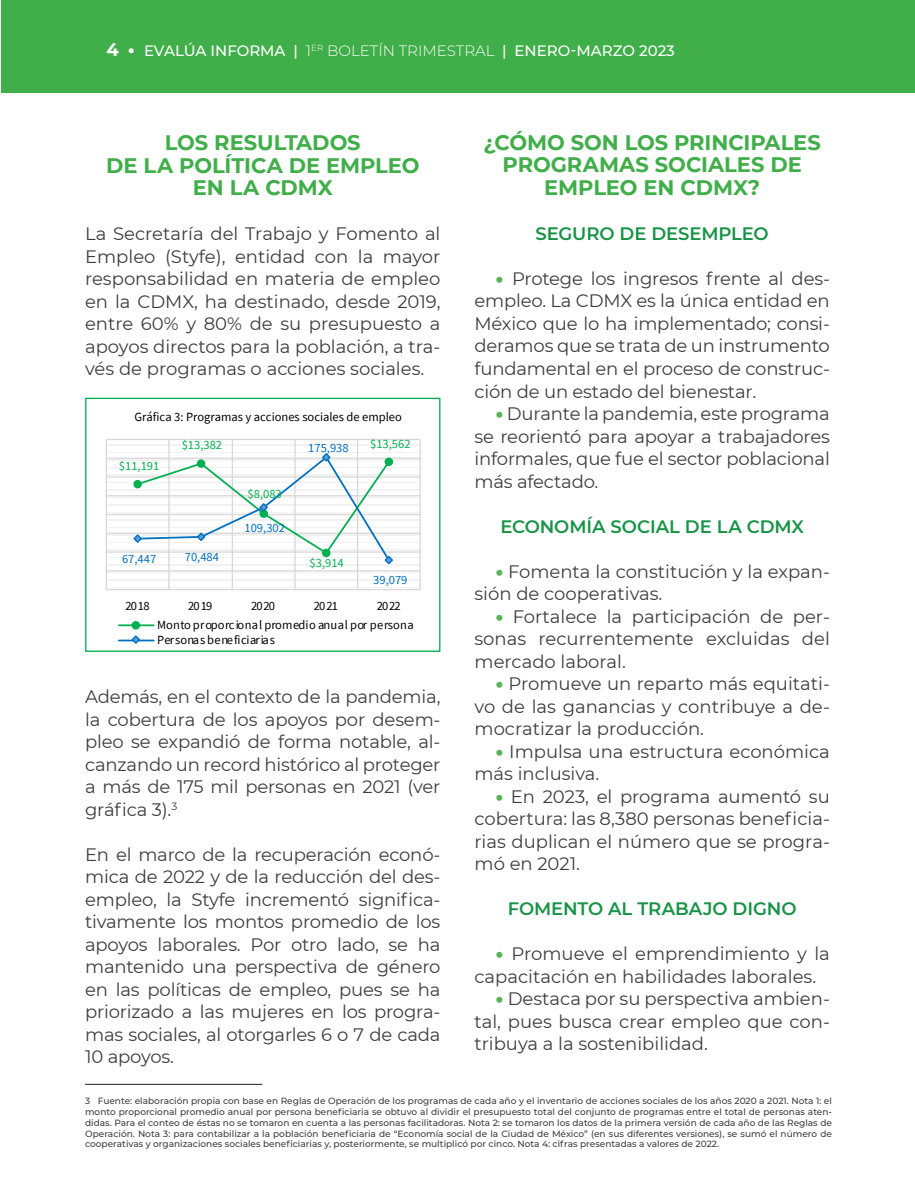
<style>
.page{position:relative;width:915px;height:1191px;background:#fff}
.page>*{position:absolute;margin:0;border:0;box-sizing:border-box;transform-origin:0 0}
.Destacado{font:700 21px/22.5px "Montserrat";letter-spacing:-.005em;color:#40ae49;text-align:center}
.Párrafo_2{font:18px/22.5px "Montserrat";color:#3e3e3f;text-align:justify}
.Párrafo_1{font:18px/22.5px "Montserrat";letter-spacing:-.01em;color:#3e3e3f;text-align:justify}
.Pregunta{font:600 18px "Montserrat";letter-spacing:-.005em;color:#179346}
.t1{font:500 15px "Montserrat";color:#fff}
.t2{font:12.45px "Source Sans Pro";color:#000}
.t3{font:12.45px/15.1px "Source Sans Pro";letter-spacing:.02em;color:#000}
.t4{font:12.45px "Source Sans Pro";color:#00b050}
.t5{font:12.45px "Source Sans Pro";color:#0070c0}
.Pie{font:500 9px/10.8px "Montserrat";color:#3e3e3f;text-align:justify}
.s1{font-weight:700;font-size:18px}
.s2{font-weight:900}
.s3{font-weight:300}
.s4{font-weight:900;color:#56b455}
</style>
<div class="page">
<div style="left:1px;top:0;width:913px;height:92px;background:#40ae49"></div>
<hr style="left:85px;top:1084px;width:177px;height:1px;background:#231f20">
<svg style="left:107px;top:440px;width:312px;height:149px"></svg>
<hr style="left:106px;top:570px;width:314px;height:1px;background:#d9d9d9">
<hr style="left:106px;top:551px;width:314px;height:2px;background:#d9d9d9">
<hr style="left:106px;top:532px;width:314px;height:2px;background:#d9d9d9">
<hr style="left:106px;top:514px;width:314px;height:1px;background:#d9d9d9">
<hr style="left:106px;top:495px;width:314px;height:1px;background:#d9d9d9">
<hr style="left:106px;top:476px;width:314px;height:1px;background:#d9d9d9">
<hr style="left:106px;top:457px;width:314px;height:2px;background:#d9d9d9">
<hr style="left:106px;top:439px;width:314px;height:1px;background:#d9d9d9">
<hr style="left:106px;top:439px;width:1px;height:150px;background:#d9d9d9">
<hr style="left:168px;top:439px;width:1px;height:150px;background:#d9d9d9">
<hr style="left:232px;top:439px;width:1px;height:150px;background:#d9d9d9">
<hr style="left:294px;top:439px;width:1px;height:150px;background:#d9d9d9">
<hr style="left:357px;top:439px;width:1px;height:150px;background:#d9d9d9">
<hr style="left:419px;top:439px;width:1px;height:150px;background:#d9d9d9">
<hr style="left:106px;top:589px;width:314px;height:1px;background:#d9d9d9">
<svg style="left:132px;top:452px;width:262px;height:113px"></svg>
<hr style="left:119px;top:624px;width:35px;height:2px;background:#00b050">
<div style="left:132px;top:622px;width:7px;height:7px;background:#00b050;border-radius:50%"></div>
<div style="left:131px;top:621px;width:9px;height:8px;border:1px solid #00b050;border-radius:50%"></div>
<hr style="left:119px;top:639px;width:35px;height:2px;background:#0070c0">
<svg style="left:130px;top:635px;width:11px;height:9px"></svg>
<div style="left:85px;top:398px;width:355px;height:254px;border:1px solid #00b050"></div>
<p class="t1" style="left:106px;top:40px;width:569px"><span class="s1">4</span> <span class="s2">•</span> EVALÚA INFORMA | <span class="s3">1</span><sup>ER</sup> <span class="s3">BOLETÍN TRIMESTRAL</span> | ENERO-MARZO 2023</p>
<p class="Destacado" style="left:165px;top:130px;width:197px">LOS RESULTADOS</p>
<p class="Destacado" style="left:106px;top:153px;width:314px">DE LA POLÍTICA DE EMPLEO</p>
<p class="Destacado" style="left:193px;top:175px;width:142px">EN LA CDMX</p>
<p class="Párrafo_1" style="left:85px;top:222px;width:357px">La Secretaría del Trabajo y Fomento al Empleo (Styfe), entidad con la mayor responsabilidad en materia de empleo en la CDMX, ha destinado, desde 2019, entre 60% y 80% de su presupuesto a apoyos directos para la población, a tra&shy;vés de programas o acciones sociales.</p>
<p class="t2" style="left:134px;top:409px;width:269px">Gráfica 3: Programas y acciones sociales de empleo</p>
<p class="t4" style="left:119px;top:458px;width:42px">$11,191</p>
<p class="t4" style="left:182px;top:437px;width:42px">$13,382</p>
<p class="t5" style="left:122px;top:551px;width:36px">67,447</p>
<p class="t5" style="left:185px;top:549px;width:36px">70,484</p>
<p class="t4" style="left:247px;top:486px;width:36px">$8,083</p>
<p class="t5" style="left:244px;top:519px;width:42px">109,302</p>
<p class="t5" style="left:308px;top:440px;width:42px">175,938</p>
<p class="t4" style="left:370px;top:435px;width:42px">$13,562</p>
<p class="t4" style="left:309px;top:555px;width:36px">$3,914</p>
<p class="t5" style="left:373px;top:572px;width:36px">39,079</p>
<p class="t2" style="left:125px;top:598px;width:26px">2018</p>
<p class="t2" style="left:188px;top:598px;width:26px">2019</p>
<p class="t2" style="left:251px;top:598px;width:26px">2020</p>
<p class="t2" style="left:314px;top:598px;width:26px">2021</p>
<p class="t2" style="left:376px;top:598px;width:26px">2022</p>
<p class="t3" style="left:157px;top:617px;width:258px">Monto proporcional promedio anual por persona<br>Personas beneficiarias</p>
<p class="Párrafo_1" style="left:85px;top:685px;width:357px">Además, en el contexto de la pandemia, la cobertura de los apoyos por desem&shy;pleo se expandió de forma notable, al&shy;canzando un record histórico al proteger a más de 175 mil personas en 2021 (ver gráfica 3).<sup>3</sup></p>
<p class="Párrafo_1" style="left:85px;top:842px;width:357px">En el marco de la recuperación econó&shy;mica de 2022 y de la reducción del des&shy;empleo, la Styfe incrementó significa&shy;tivamente los montos promedio de los apoyos laborales. Por otro lado, se ha mantenido una perspectiva de género en las políticas de empleo, pues se ha priorizado a las mujeres en los progra&shy;mas sociales, al otorgarles 6 o 7 de cada 10 apoyos.</p>
<p class="Destacado" style="left:483px;top:130px;width:339px">¿CÓMO SON LOS PRINCIPALES<br>PROGRAMAS SOCIALES DE<br>EMPLEO EN CDMX?</p>
<p class="Pregunta" style="left:535px;top:221px;width:234px">SEGURO DE DESEMPLEO</p>
<p class="Párrafo_2" style="left:474px;top:267px;width:357px;text-indent:21px"><span class="s4">•</span> Protege los ingresos frente al des&shy;empleo. La CDMX es la única entidad en México que lo ha implementado; consi&shy;deramos que se trata de un instrumento fundamental en el proceso de construc&shy;ción de un estado del bienestar.</p>
<p class="Párrafo_2" style="left:474px;top:402px;width:357px;text-indent:21px"><span class="s4">•</span> Durante la pandemia, este programa se reorientó para apoyar a trabajadores informales, que fue el sector poblacional más afectado.</p>
<p class="Pregunta" style="left:500px;top:513px;width:305px">ECONOMÍA SOCIAL DE LA CDMX</p>
<p class="Párrafo_2" style="left:474px;top:559px;width:357px;text-indent:21px"><span class="s4">•</span> Fomenta la constitución y la expan&shy;sión de cooperativas.</p>
<p class="Párrafo_2" style="left:474px;top:604px;width:357px;text-indent:21px"><span class="s4">•</span> Fortalece la participación de per&shy;sonas recurrentemente excluidas del mercado laboral.</p>
<p class="Párrafo_2" style="left:474px;top:672px;width:357px;text-indent:21px"><span class="s4">•</span> Promueve un reparto más equitati&shy;vo de las ganancias y contribuye a de&shy;mocratizar la producción.</p>
<p class="Párrafo_2" style="left:474px;top:739px;width:357px;text-indent:21px"><span class="s4">•</span> Impulsa una estructura económica más inclusiva.</p>
<p class="Párrafo_2" style="left:474px;top:784px;width:357px;text-indent:21px"><span class="s4">•</span> En 2023, el programa aumentó su cobertura: las 8,380 personas beneficia&shy;rias duplican el número que se progra&shy;mó en 2021.</p>
<p class="Pregunta" style="left:507px;top:896px;width:290px">FOMENTO AL TRABAJO DIGNO</p>
<p class="Párrafo_2" style="left:474px;top:942px;width:357px;text-indent:21px"><span class="s4">•</span> Promueve el emprendimiento y la capacitación en habilidades laborales.</p>
<p class="Párrafo_2" style="left:474px;top:987px;width:357px;text-indent:21px"><span class="s4">•</span> Destaca por su perspectiva ambien&shy;tal, pues busca crear empleo que con&shy;tribuya a la sostenibilidad.</p>
<p class="Pie" style="left:85px;top:1095px;width:748px">3 Fuente: elaboración propia con base en Reglas de Operación de los programas de cada año y el inventario de acciones sociales de los años 2020 a 2021. Nota 1: el monto proporcional promedio anual por persona beneficiaria se obtuvo al dividir el presupuesto total del conjunto de programas entre el total de personas aten&shy;didas. Para el conteo de éstas no se tomaron en cuenta a las personas facilitadoras. Nota 2: se tomaron los datos de la primera versión de cada año de las Reglas de Operación. Nota 3: para contabilizar a la población beneficiaria de “Economía social de la Ciudad de México” (en sus diferentes versiones), se sumó el número de cooperativas y organizaciones sociales beneficiarias y, posteriormente, se multiplicó por cinco. Nota 4: cifras presentadas a valores de 2022.</p>
</div>
